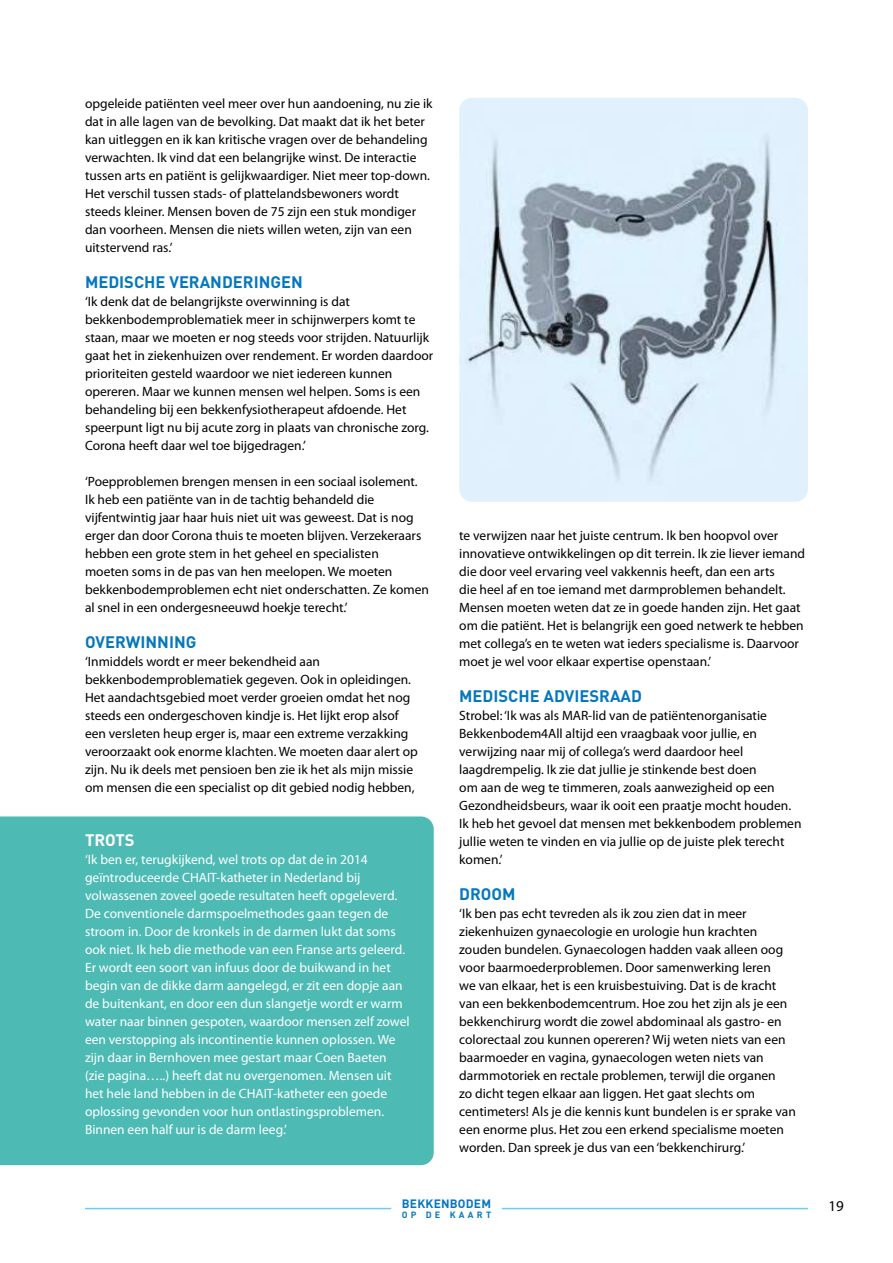
<style>
.page{position:relative;width:893px;height:1263px;background:#fff}
.page>*{position:absolute;margin:0;border:0;box-sizing:border-box;transform-origin:0 0}
.t1{font:700 16.5px "DIN";color:#0578bd}
.t2{font:700 16.5px "DIN";color:#fff}
.t3{font:15px "Myriad Pro";color:#000}
.t4{font:13.5px/18px "Myriad Pro";color:#000}
.t5{font:13.5px/18px "Myriad Pro";color:#fff}
.t6{font:700 12px "DIN";letter-spacing:.015em;color:#0578bd}
.t7{font:700 9px "DIN";letter-spacing:.36em;color:#0578bd}
</style>
<div class="page">
<hr style="left:502px;top:1208px;width:306px;height:1px;background:#71cbf4">
<hr style="left:85px;top:1208px;width:306px;height:1px;background:#71cbf4">
<div style="left:0;top:816px;width:434px;height:349px;background:#4dbab4"></div>
<img style="left:459px;top:98px;width:349px;height:404px">
<p class="t4" style="left:85px;top:96px;width:349px">opgeleide patiënten veel meer over hun aandoening, nu zie ik dat in alle lagen van de bevolking. Dat maakt dat ik het beter kan uitleggen en ik kan kritische vragen over de behandeling verwachten. Ik vind dat een belangrijke winst. De interactie tussen arts en patiënt is gelijkwaardiger. Niet meer top-down.<br>Het verschil tussen stads- of plattelandsbewoners wordt steeds kleiner. Mensen boven de 75 zijn een stuk mondiger dan voorheen. Mensen die niets willen weten, zijn van een uitstervend ras.’</p>
<p class="t1" style="left:85px;top:273px;width:219px">MEDISCHE VERANDERINGEN</p>
<p class="t4" style="left:85px;top:294px;width:350px">‘Ik denk dat de belangrijkste overwinning is dat bekkenbodemproblematiek meer in schijnwerpers komt te staan, maar we moeten er nog steeds voor strijden. Natuurlijk gaat het in ziekenhuizen over rendement. Er worden daardoor prioriteiten gesteld waardoor we niet iedereen kunnen opereren. Maar we kunnen mensen wel helpen. Soms is een behandeling bij een bekkenfysiotherapeut afdoende. Het speerpunt ligt nu bij acute zorg in plaats van chronische zorg.<br>Corona heeft daar wel toe bijgedragen.’</p>
<p class="t4" style="left:85px;top:474px;width:346px">‘Poepproblemen brengen mensen in een sociaal isolement.<br>Ik heb een patiënte van in de tachtig behandeld die vijfentwintig jaar haar huis niet uit was geweest. Dat is nog erger dan door Corona thuis te moeten blijven. Verzekeraars hebben een grote stem in het geheel en specialisten<br>moeten soms in de pas van hen meelopen. We moeten bekkenbodemproblemen echt niet onderschatten. Ze komen al snel in een ondergesneeuwd hoekje terecht.’</p>
<p class="t1" style="left:85px;top:633px;width:113px">OVERWINNING</p>
<p class="t4" style="left:85px;top:654px;width:334px">‘Inmiddels wordt er meer bekendheid aan bekkenbodemproblematiek gegeven. Ook in opleidingen.<br>Het aandachtsgebied moet verder groeien omdat het nog steeds een ondergeschoven kindje is. Het lijkt erop alsof een versleten heup erger is, maar een extreme verzakking veroorzaakt ook enorme klachten. We moeten daar alert op zijn. Nu ik deels met pensioen ben zie ik het als mijn missie om mensen die een specialist op dit gebied nodig hebben,</p>
<p class="t2" style="left:85px;top:831px;width:51px">TROTS</p>
<p class="t5" style="left:85px;top:852px;width:326px">‘Ik ben er, terugkijkend, wel trots op dat de in 2014 geïntroduceerde CHAIT-katheter in Nederland bij volwassenen zoveel goede resultaten heeft opgeleverd.<br>De conventionele darmspoelmethodes gaan tegen de stroom in. Door de kronkels in de darmen lukt dat soms ook niet. Ik heb die methode van een Franse arts geleerd.<br>Er wordt een soort van infuus door de buikwand in het begin van de dikke darm aangelegd, er zit een dopje aan de buitenkant, en door een dun slangetje wordt er warm water naar binnen gespoten, waardoor mensen zelf zowel een verstopping als incontinentie kunnen oplossen. We zijn daar in Bernhoven mee gestart maar Coen Baeten (zie pagina…..) heeft dat nu overgenomen. Mensen uit het hele land hebben in de CHAIT-katheter een goede oplossing gevonden voor hun ontlastingsproblemen.<br>Binnen een half uur is de darm leeg.’</p>
<p class="t4" style="left:459px;top:528px;width:347px">te verwijzen naar het juiste centrum. Ik ben hoopvol over innovatieve ontwikkelingen op dit terrein. Ik zie liever iemand die door veel ervaring veel vakkennis heeft, dan een arts<br>die heel af en toe iemand met darmproblemen behandelt.<br>Mensen moeten weten dat ze in goede handen zijn. Het gaat om die patiënt. Het is belangrijk een goed netwerk te hebben met collega’s en te weten wat ieders specialisme is. Daarvoor moet je wel voor elkaar expertise openstaan.’</p>
<p class="t1" style="left:459px;top:687px;width:184px">MEDISCHE ADVIESRAAD</p>
<p class="t4" style="left:459px;top:708px;width:344px">Strobel: ‘Ik was als MAR-lid van de patiëntenorganisatie Bekkenbodem4All altijd een vraagbaak voor jullie, en verwijzing naar mij of collega’s werd daardoor heel laagdrempelig. Ik zie dat jullie je stinkende best doen<br>om aan de weg te timmeren, zoals aanwezigheid op een Gezondheidsbeurs, waar ik ooit een praatje mocht houden.<br>Ik heb het gevoel dat mensen met bekkenbodem problemen jullie weten te vinden en via jullie op de juiste plek terecht komen.’</p>
<p class="t1" style="left:459px;top:885px;width:58px">DROOM</p>
<p class="t4" style="left:459px;top:906px;width:338px">‘Ik ben pas echt tevreden als ik zou zien dat in meer ziekenhuizen gynaecologie en urologie hun krachten zouden bundelen. Gynaecologen hadden vaak alleen oog voor baarmoederproblemen. Door samenwerking leren<br>we van elkaar, het is een kruisbestuiving. Dat is de kracht van een bekkenbodemcentrum. Hoe zou het zijn als je een bekkenchirurg wordt die zowel abdominaal als gastro- en colorectaal zou kunnen opereren? Wij weten niets van een baarmoeder en vagina, gynaecologen weten niets van darmmotoriek en rectale problemen, terwijl die organen<br>zo dicht tegen elkaar aan liggen. Het gaat slechts om centimeters! Als je die kennis kunt bundelen is er sprake van een enorme plus. Het zou een erkend specialisme moeten worden. Dan spreek je dus van een ‘bekkenchirurg.’</p>
<p class="t6" style="left:402px;top:1197px;width:91px">BEKKENBODEM</p>
<p class="t3" style="left:828px;top:1200px;width:17px">19</p>
<p class="t7" style="left:402px;top:1210px;width:91px">OP DE KAART</p>
</div>
